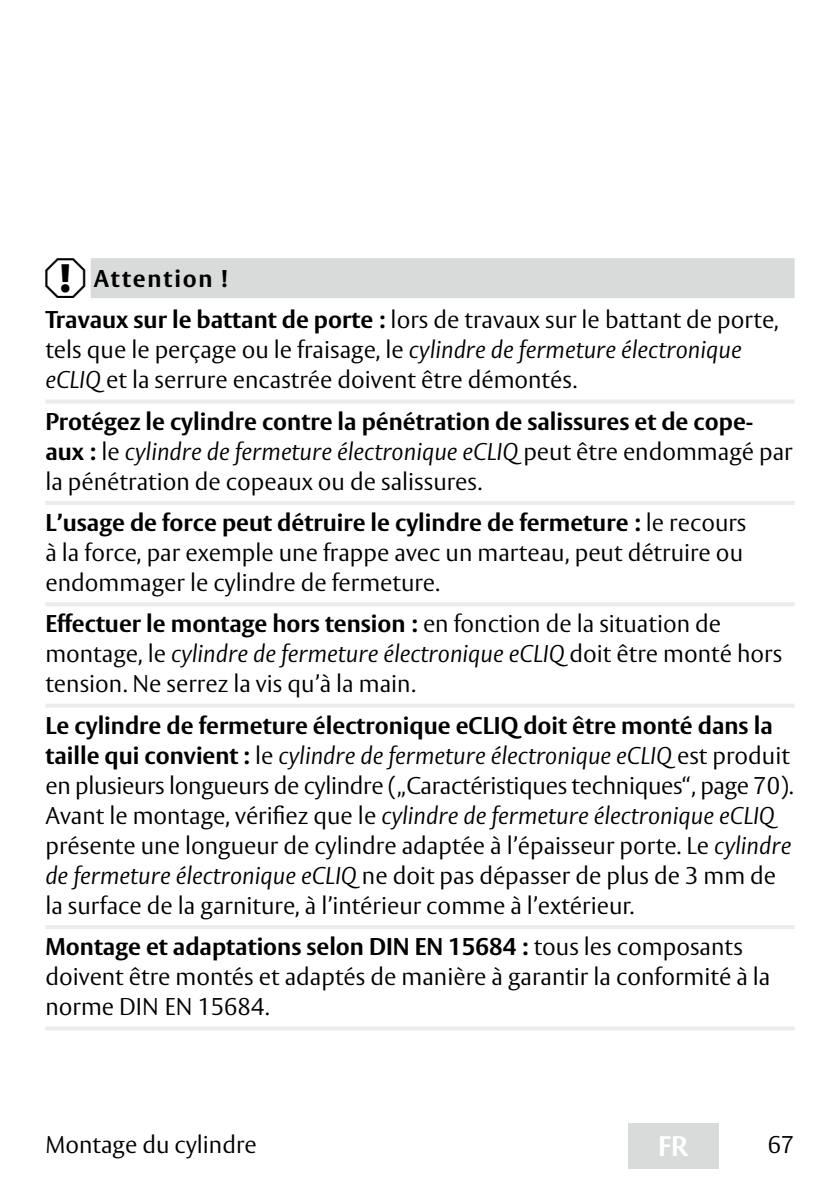
<style>
.page{position:relative;width:840px;height:1191px;background:#fff}
.page>*{position:absolute;margin:0;border:0;box-sizing:border-box;transform-origin:0 0}
.t1{font:700 28px "ASSA Vesta";color:#fff}
.Hinweis_4_Fließtext{font:300 24px/30px "ASSA Vesta";color:#000}
.Hinweis_4_Fließtext-2{font:700 24px/30px "ASSA Vesta";color:#000}
.Hinweis_4_Überschrif{font:700 24px "ASSA Vesta";letter-spacing:.075em;color:#000}
.s1{font-weight:700}
.s2{font-style:italic}
.s3{font-weight:300}
.s4{font-weight:300;font-style:italic}
</style>
<div class="page">
<div style="left:627px;top:1123px;width:91px;height:45px;background:#d9dada"></div>
<div style="left:91px;top:258px;width:703px;height:40px;background:#d9dada"></div>
<hr style="left:45px;top:399px;width:749px;height:4px;background:#ececec">
<hr style="left:45px;top:501px;width:749px;height:4px;background:#ececec">
<hr style="left:45px;top:602px;width:749px;height:4px;background:#ececec">
<hr style="left:45px;top:703px;width:749px;height:4px;background:#ececec">
<hr style="left:45px;top:925px;width:749px;height:4px;background:#ececec">
<hr style="left:45px;top:1026px;width:749px;height:4px;background:#ececec">
<p class="Hinweis_4_Überschrif" style="left:94px;top:264px;width:136px">Attention !</p>
<p class="Hinweis_4_Fließtext" style="left:45px;top:306px;width:734px"><span class="s1">Travaux sur le battant de porte :</span> lors de travaux sur le battant de porte, tels que le perçage ou le fraisage, le <span class="s2">cylindre de fermeture électronique eCLIQ</span> et la serrure encastrée doivent être démontés.</p>
<p class="Hinweis_4_Fließtext-2" style="left:45px;top:407px;width:748px">Protégez le cylindre contre la pénétration de salissures et de cope&shy;aux : <span class="s3">le</span> <span class="s4">cylindre de fermeture électronique eCLIQ</span> <span class="s3">peut être endommagé par la pénétration de copeaux ou de salissures.</span></p>
<p class="Hinweis_4_Fließtext" style="left:45px;top:508px;width:702px"><span class="s1">L’usage de force peut détruire le cylindre de fermeture :</span> le recours à la force, par exemple une frappe avec un marteau, peut détruire ou endommager le cylindre de fermeture.</p>
<p class="Hinweis_4_Fließtext" style="left:45px;top:610px;width:738px"><span class="s1">Effectuer le montage hors tension :</span> en fonction de la situation de montage, le <span class="s2">cylindre de fermeture électronique eCLIQ</span> doit être monté hors tension. Ne serrez la vis qu’à la main.</p>
<p class="Hinweis_4_Fließtext" style="left:45px;top:711px;width:749px"><span class="s1">Le cylindre de fermeture électronique eCLIQ doit être monté dans la taille qui convient :</span> le <span class="s2">cylindre de fermeture électronique eCLIQ</span> est produit en plusieurs longueurs de cylindre („Caractéristiques techniques“, page 70).<br>Avant le montage, vérifiez que le <span class="s2">cylindre de fermeture électronique eCLIQ </span>présente une longueur de cylindre adaptée à l’épaisseur porte. Le <span class="s2">cylindre de fermeture électronique eCLIQ</span> ne doit pas dépasser de plus de 3 mm de la surface de la garniture, à l’intérieur comme à l’extérieur.</p>
<p class="Hinweis_4_Fließtext" style="left:45px;top:932px;width:726px"><span class="s1">Montage et adaptations selon DIN EN 15684 :</span> tous les composants doivent être montés et adaptés de manière à garantir la conformité à la norme DIN EN 15684.</p>
<p class="Hinweis_4_Fließtext" style="left:45px;top:1130px;width:213px">Montage du cylindre</p>
<p class="t1" style="left:658px;top:1129px;width:31px">FR</p>
<p class="Hinweis_4_Fließtext" style="left:767px;top:1130px;width:28px">67</p>
</div>
